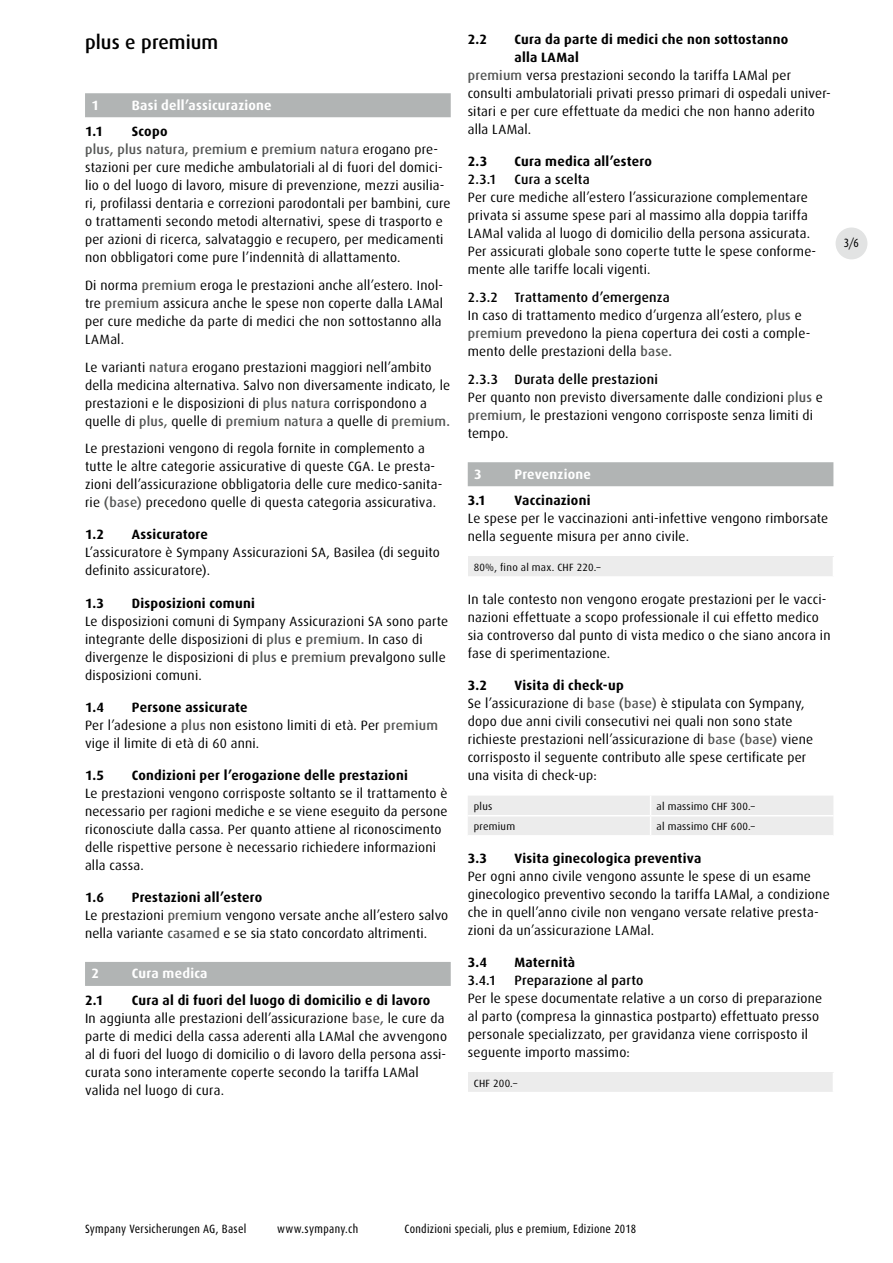
<style>
.page{position:relative;width:893px;height:1263px;background:#fff}
.page>*{position:absolute;margin:0;border:0;box-sizing:border-box;transform-origin:0 0}
.t1{font:500 19.5px "Dax";letter-spacing:.005em;color:#000}
.t2{font:13.5px/18px "Dax";letter-spacing:.015em;color:#000}
.t3{font:700 13.5px "Dax";letter-spacing:.02em;color:#000}
.t4{font:700 13.5px "Dax";letter-spacing:.015em;color:#fff}
.t5{font:500 13.5px "Dax";letter-spacing:.015em;color:#000}
.t6{font:12px "Dax Condensed";letter-spacing:.025em;color:#000}
.t7{font:10.5px "Dax";letter-spacing:.025em;color:#000}
.s1{font-weight:700}
.s2{font-weight:500;color:#555756}
.s3{font-weight:500}
</style>
<div class="page">
<div style="left:836px;top:227px;width:31px;height:32px;background:#e2e3e3;border-radius:50%"></div>
<div style="left:85px;top:93px;width:366px;height:24px;background:#b1b4b4"></div>
<div style="left:85px;top:962px;width:366px;height:24px;background:#b1b4b4"></div>
<div style="left:468px;top:462px;width:365px;height:24px;background:#b1b4b4"></div>
<div style="left:468px;top:557px;width:365px;height:20px;background:#ececec"></div>
<hr style="left:468px;top:576px;width:366px;height:2px;background:#fff">
<div style="left:468px;top:796px;width:365px;height:39px;background:#ececec"></div>
<div style="left:468px;top:1072px;width:365px;height:20px;background:#ececec"></div>
<h1 class="t1" style="left:85px;top:31px;width:135px">plus e premium</h1>
<p class="t4" style="left:91px;top:97px;width:9px">1</p>
<p class="t4" style="left:132px;top:97px;width:141px">Basi dell’assicurazione</p>
<p class="t3" style="left:85px;top:124px;width:19px">1.1</p>
<p class="t2" style="left:85px;top:123px;width:367px;text-indent:47px"><span class="s1">Scopo<br></span><span class="s2">plus, plus natura, premium</span> e <span class="s2">premium natura</span> erogano pre&shy;stazioni per cure mediche ambulatoriali al di fuori del domici&shy;lio o del luogo di lavoro, misure di prevenzione, mezzi ausilia&shy;ri, profilassi dentaria e correzioni parodontali per bambini, cure o trattamenti secondo metodi alternativi, spese di trasporto e per azioni di ricerca, salvataggio e recupero, per medicamenti non obbligatori come pure l’indennità di allattamento.</p>
<p class="t2" style="left:85px;top:276px;width:360px">Di norma <span class="s2">premium</span> eroga le prestazioni anche all’estero. Inol&shy;tre <span class="s2">premium</span> assicura anche le spese non coperte dalla LAMal per cure mediche da parte di medici che non sottostanno alla LAMal.</p>
<p class="t2" style="left:85px;top:358px;width:367px">Le varianti <span class="s2">natura</span> erogano prestazioni maggiori nell’ambito della medicina alternativa. Salvo non diversamente indicato, le prestazioni e le disposizioni di <span class="s2">plus natura</span> corrispondono a quelle di <span class="s2">plus,</span> quelle di <span class="s2">premium natura</span> a quelle di <span class="s2">premium.</span></p>
<p class="t2" style="left:85px;top:440px;width:359px">Le prestazioni vengono di regola fornite in complemento a tutte le altre categorie assicurative di queste CGA. Le presta&shy;zioni dell’assicurazione obbligatoria delle cure medico-sanita&shy;rie <span class="s2">(base)</span> precedono quelle di questa categoria assicurativa.</p>
<p class="t3" style="left:85px;top:527px;width:21px">1.2</p>
<p class="t3" style="left:132px;top:527px;width:78px">Assicuratore</p>
<p class="t2" style="left:85px;top:544px;width:356px">L’assicuratore è Sympany Assicurazioni SA, Basilea (di seguito definito assicuratore).</p>
<p class="t3" style="left:85px;top:595px;width:21px">1.3</p>
<p class="t3" style="left:132px;top:595px;width:125px">Disposizioni comuni</p>
<p class="t2" style="left:85px;top:612px;width:365px">Le disposizioni comuni di Sympany Assicurazioni SA sono parte integrante delle disposizioni di <span class="s2">plus</span> e <span class="s2">premium.</span> In caso di divergenze le disposizioni di <span class="s2">plus</span> e <span class="s2">premium</span> prevalgono sulle disposizioni comuni.</p>
<p class="t3" style="left:85px;top:699px;width:20px">1.4</p>
<p class="t2" style="left:85px;top:698px;width:354px;text-indent:47px"><span class="s1">Persone assicurate<br></span>Per l’adesione a <span class="s2">plus</span> non esistono limiti di età. Per <span class="s2">premium </span>vige il limite di età di 60 anni.</p>
<p class="t3" style="left:85px;top:767px;width:21px">1.5</p>
<p class="t3" style="left:132px;top:767px;width:278px">Condizioni per l’erogazione delle prestazioni</p>
<p class="t2" style="left:85px;top:784px;width:364px">Le prestazioni vengono corrisposte soltanto se il trattamento è necessario per ragioni mediche e se viene eseguito da persone riconosciute dalla cassa. Per quanto attiene al riconoscimento delle rispettive persone è necessario richiedere informazioni alla cassa.</p>
<p class="t3" style="left:85px;top:889px;width:20px">1.6</p>
<p class="t2" style="left:85px;top:888px;width:365px;text-indent:47px"><span class="s1">Prestazioni all’estero<br></span>Le prestazioni <span class="s2">premium</span> vengono versate anche all’estero salvo nella variante <span class="s2">casamed</span> e se sia stato concordato altrimenti.</p>
<p class="t4" style="left:91px;top:966px;width:9px">2</p>
<p class="t4" style="left:132px;top:966px;width:77px">Cura medica</p>
<p class="t3" style="left:85px;top:992px;width:20px">2.1</p>
<p class="t2" style="left:85px;top:991px;width:364px;text-indent:47px"><span class="s1">Cura al di fuori del luogo di domicilio e di lavoro<br></span>In aggiunta alle prestazioni dell’assicurazione <span class="s2">base,</span> le cure da parte di medici della cassa aderenti alla LAMal che avvengono al di fuori del luogo di domicilio o di lavoro della persona assi&shy;curata sono interamente coperte secondo la tariffa LAMal valida nel luogo di cura.</p>
<p class="t3" style="left:468px;top:32px;width:21px">2.2</p>
<p class="t3" style="left:514px;top:32px;width:275px">Cura da parte di medici che non sottostanno</p>
<p class="t3" style="left:515px;top:50px;width:66px">alla LAMal</p>
<p class="t2" style="left:468px;top:67px;width:325px"><span class="s2">premium</span> versa prestazioni secondo la tariffa LAMal per</p>
<p class="t2" style="left:468px;top:85px;width:365px">consulti ambulatoriali privati presso primari di ospedali univer-</p>
<p class="t2" style="left:468px;top:103px;width:349px">sitari e per cure effettuate da medici che non hanno aderito</p>
<p class="t2" style="left:468px;top:121px;width:65px">alla LAMal.</p>
<p class="t3" style="left:468px;top:154px;width:21px">2.3</p>
<p class="t3" style="left:515px;top:154px;width:139px">Cura medica all’estero</p>
<p class="t5" style="left:468px;top:172px;width:30px">2.3.1</p>
<p class="t5" style="left:515px;top:172px;width:77px">Cura a scelta</p>
<p class="t2" style="left:468px;top:189px;width:350px">Per cure mediche all’estero l’assicurazione complementare privata si assume spese pari al massimo alla doppia tariffa LAMal valida al luogo di domicilio della persona assicurata.<br>Per assicurati globale sono coperte tutte le spese conforme&shy;mente alle tariffe locali vigenti.</p>
<p class="t2" style="left:468px;top:289px;width:344px"><span class="s3">2.3.2 Trattamento d’emergenza<br></span>In caso di trattamento medico d’urgenza all’estero, <span class="s2">plus</span> e <span class="s2">premium</span> prevedono la piena copertura dei costi a comple&shy;mento delle prestazioni della <span class="s2">base.</span></p>
<p class="t2" style="left:468px;top:370px;width:357px"><span class="s3">2.3.3 Durata delle prestazioni<br></span>Per quanto non previsto diversamente dalle condizioni <span class="s2">plus</span> e <span class="s2">premium,</span> le prestazioni vengono corrisposte senza limiti di tempo.</p>
<p class="t4" style="left:474px;top:466px;width:9px">3</p>
<p class="t4" style="left:514px;top:466px;width:78px">Prevenzione</p>
<p class="t3" style="left:468px;top:493px;width:20px">3.1</p>
<p class="t3" style="left:514px;top:493px;width:77px">Vaccinazioni</p>
<p class="t2" style="left:468px;top:509px;width:362px">Le spese per le vaccinazioni anti-infettive vengono rimborsate nella seguente misura per anno civile.</p>
<p class="t7" style="left:474px;top:561px;width:129px">80%, fino al max. CHF 220.–</p>
<p class="t2" style="left:468px;top:590px;width:364px">In tale contesto non vengono erogate prestazioni per le vacci&shy;nazioni effettuate a scopo professionale il cui effetto medico sia controverso dal punto di vista medico o che siano ancora in fase di sperimentazione.</p>
<p class="t3" style="left:468px;top:677px;width:21px">3.2</p>
<p class="t2" style="left:468px;top:676px;width:347px;text-indent:47px"><span class="s1">Visita di check-up<br></span>Se l’assicurazione di <span class="s2">base (base)</span> è stipulata con Sympany, dopo due anni civili consecutivi nei quali non sono state richieste prestazioni nell’assicurazione di <span class="s2">base (base)</span> viene corrisposto il seguente contributo alle spese certificate per una visita di check-up:</p>
<p class="t7" style="left:474px;top:800px;width:20px">plus</p>
<p class="t7" style="left:657px;top:800px;width:100px">al massimo CHF 300.–</p>
<p class="t7" style="left:474px;top:820px;width:43px">premium</p>
<p class="t7" style="left:657px;top:820px;width:100px">al massimo CHF 600.–</p>
<p class="t3" style="left:468px;top:850px;width:21px">3.3</p>
<p class="t3" style="left:514px;top:850px;width:188px">Visita ginecologica preventiva</p>
<p class="t2" style="left:468px;top:867px;width:363px">Per ogni anno civile vengono assunte le spese di un esame ginecologico preventivo secondo la tariffa LAMal, a condizione che in quell’anno civile non vengano versate relative presta&shy;zioni da un’assicurazione LAMal.</p>
<p class="t3" style="left:468px;top:954px;width:21px">3.4</p>
<p class="t3" style="left:514px;top:954px;width:62px">Maternità</p>
<p class="t5" style="left:468px;top:972px;width:30px">3.4.1</p>
<p class="t5" style="left:514px;top:972px;width:130px">Preparazione al parto</p>
<p class="t2" style="left:468px;top:989px;width:356px">Per le spese documentate relative a un corso di preparazione al parto (compresa la ginnastica postparto) effettuato presso personale specializzato, per gravidanza viene corrisposto il seguente importo massimo:</p>
<p class="t7" style="left:474px;top:1077px;width:45px">CHF 200.–</p>
<p class="t6" style="left:844px;top:237px;width:17px">3/6</p>
<p class="t6" style="left:85px;top:1222px;width:163px">Sympany Versicherungen AG, Basel</p>
<p class="t6" style="left:277px;top:1222px;width:83px">www.sympany.ch</p>
<p class="t6" style="left:405px;top:1222px;width:233px">Condizioni speciali, plus e premium, Edizione 2018</p>
</div>
